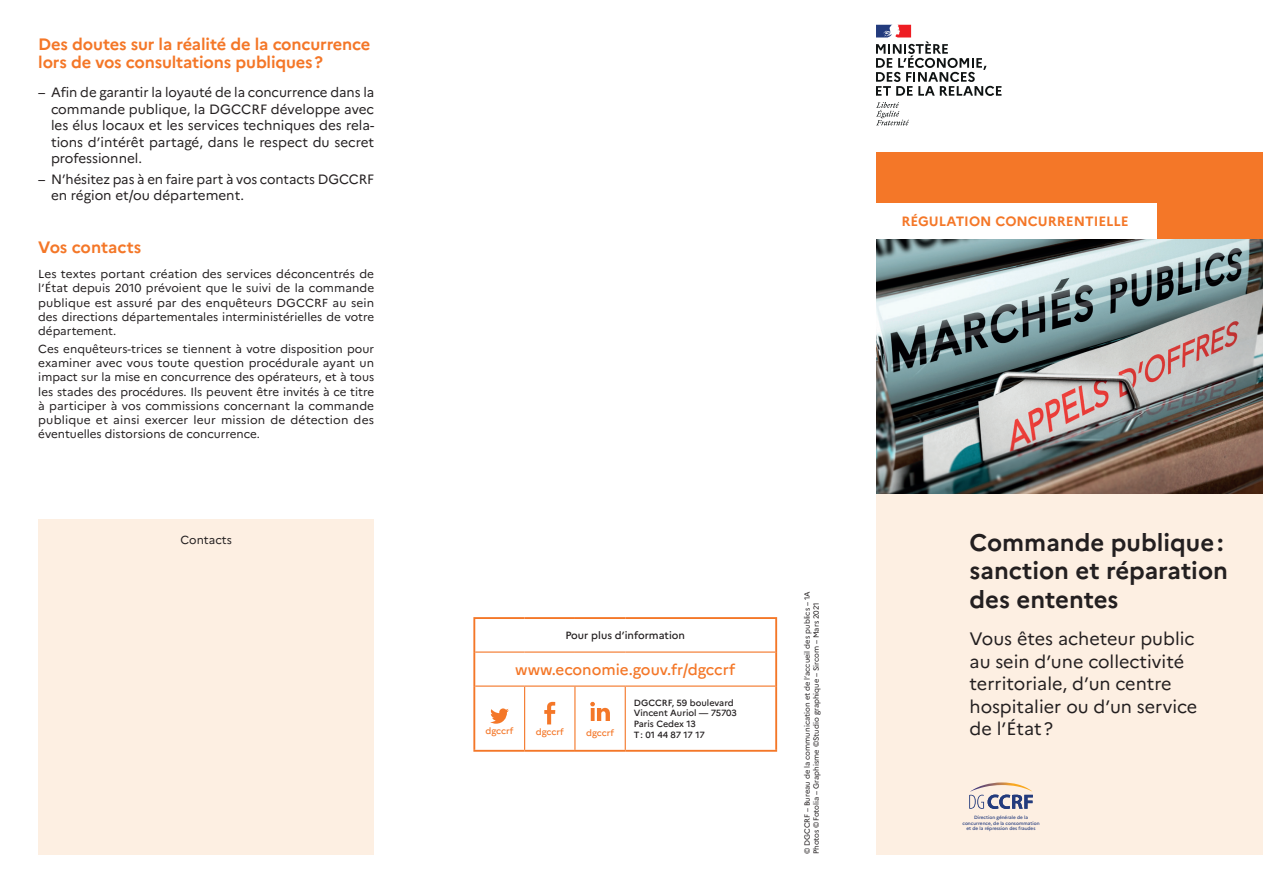
<style>
.page{position:relative;width:1263px;height:893px;background:#fff}
.page>*{position:absolute;margin:0;border:0;box-sizing:border-box;transform-origin:0 0}
.t1{font:700 24px/28.5px "Marianne";color:#231f20}
.t2{font:18px/22.5px "Marianne";color:#231f20}
.t3{font:700 16.5px/18px "Marianne";letter-spacing:-.01em;color:#f47728}
.t4{font:500 15.3px "Marianne";color:#f47728}
.t5{font:13.5px/16.5px "Marianne";letter-spacing:-.005em;color:#231f20;text-align:justify}
.t6{font:700 13.5px "Marianne";color:#f47728}
.t7{font:11.7px/14.2px "Marianne";color:#231f20;text-align:justify}
.t8{font:500 10.5px "Marianne";color:#231f20}
.t9{font:500 9px/10.8px "Marianne";color:#231f20}
.t10{font:500 9px "Marianne";color:#f47728}
.t11{font:7.5px/9px "Marianne";color:#231f20}
.t12{font:500 4.65px/5.6px "Marianne";color:#233b7d;text-align:center}
</style>
<div class="page">
<hr style="left:473px;top:619px;width:2px;height:33px;background:#f47728">
<hr style="left:473px;top:617px;width:52px;height:2px;background:#f47728">
<hr style="left:525px;top:617px;width:50px;height:2px;background:#f47728">
<hr style="left:575px;top:617px;width:50px;height:2px;background:#f47728">
<hr style="left:625px;top:617px;width:152px;height:2px;background:#f47728">
<hr style="left:475px;top:651px;width:50px;height:2px;background:#f47728">
<hr style="left:525px;top:651px;width:50px;height:2px;background:#f47728">
<hr style="left:575px;top:651px;width:50px;height:2px;background:#f47728">
<hr style="left:625px;top:651px;width:150px;height:2px;background:#f47728">
<hr style="left:775px;top:619px;width:2px;height:33px;background:#f47728">
<hr style="left:473px;top:652px;width:2px;height:34px;background:#f47728">
<hr style="left:775px;top:652px;width:2px;height:34px;background:#f47728">
<hr style="left:473px;top:686px;width:2px;height:64px;background:#f47728">
<hr style="left:475px;top:685px;width:50px;height:2px;background:#f47728">
<hr style="left:473px;top:750px;width:52px;height:2px;background:#f47728">
<hr style="left:524px;top:687px;width:1px;height:63px;background:#f47728">
<hr style="left:525px;top:685px;width:50px;height:2px;background:#f47728">
<hr style="left:525px;top:750px;width:50px;height:2px;background:#f47728">
<hr style="left:574px;top:687px;width:1px;height:63px;background:#f47728">
<hr style="left:575px;top:685px;width:50px;height:2px;background:#f47728">
<hr style="left:575px;top:750px;width:50px;height:2px;background:#f47728">
<hr style="left:625px;top:687px;width:1px;height:63px;background:#f47728">
<hr style="left:625px;top:685px;width:150px;height:2px;background:#f47728">
<hr style="left:775px;top:686px;width:2px;height:64px;background:#f47728">
<hr style="left:625px;top:750px;width:152px;height:2px;background:#f47728">
<svg style="left:490px;top:708px;width:19px;height:16px"></svg>
<svg style="left:544px;top:702px;width:11px;height:22px"></svg>
<svg style="left:590px;top:702px;width:20px;height:19px"></svg>
<div style="left:876px;top:484px;width:387px;height:371px;background:#fdefe2"></div>
<svg style="left:876px;top:102px;width:33px;height:23px"></svg>
<svg style="left:876px;top:25px;width:125px;height:71px"></svg>
<svg style="left:969px;top:782px;width:64px;height:27px"></svg>
<img style="left:876px;top:238px;width:387px;height:255px">
<div style="left:876px;top:152px;width:387px;height:86px;background:#f47728"></div>
<div style="left:876px;top:203px;width:281px;height:35px;background:#fff"></div>
<div style="left:38px;top:519px;width:336px;height:336px;background:#fdefe2"></div>
<h3 class="t3" style="left:38px;top:35px;width:334px">Des doutes sur la réalité de la concurrence lors de vos consultations publiques?</h3>
<p class="t5" style="left:51px;top:84px;width:325px;text-indent:-13px">– Afin de garantir la loyauté de la concurrence dans la commande publique, la DGCCRF développe avec les élus locaux et les services techniques des rela&shy;tions d’intérêt partagé, dans le respect du secret professionnel.</p>
<p class="t5" style="left:51px;top:171px;width:325px;text-indent:-13px">– N’hésitez pas à en faire part à vos contacts DGCCRF en région et/ou département.</p>
<h3 class="t3" style="left:38px;top:238px;width:105px">Vos contacts</h3>
<p class="t7" style="left:38px;top:267px;width:337px">Les textes portant création des services déconcentrés de l’État depuis 2010 prévoient que le suivi de la commande publique est assuré par des enquêteurs DGCCRF au sein des directions départementales interministérielles de votre département.</p>
<p class="t7" style="left:38px;top:342px;width:337px">Ces enquêteurs-trices se tiennent à votre disposition pour examiner avec vous toute question procédurale ayant un impact sur la mise en concurrence des opérateurs, et à tous les stades des procédures. Ils peuvent être invités à ce titre à participer à vos commissions concernant la commande publique et ainsi exercer leur mission de détection des éventuelles distorsions de concurrence.</p>
<p class="t7" style="left:181px;top:533px;width:53px">Contacts</p>
<p class="t6" style="left:901px;top:213px;width:229px">RÉGULATION CONCURRENTIELLE</p>
<p class="t8" style="left:565px;top:629px;width:121px">Pour plus d’information</p>
<h3 class="t4" style="left:515px;top:660px;width:222px">www.economie.gouv.fr/dgccrf</h3>
<p class="t10" style="left:485px;top:725px;width:29px">dgccrf</p>
<p class="t10" style="left:536px;top:726px;width:29px">dgccrf</p>
<p class="t10" style="left:586px;top:727px;width:29px">dgccrf</p>
<p class="t9" style="left:634px;top:697px;width:105px">DGCCRF, 59 boulevard<br>Vincent Auriol — 75703<br>Paris Cedex 13<br>T: 01 44 87 17 17</p>
<p class="t11" style="left:802px;top:854px;width:265px;rotate:-90deg">© DGCCRF – Bureau de la communication et de l’accueil des publics – 1A<br>Photos ©Fotolia – Graphisme ©Studio graphique – Sircom – Mars 2021</p>
<h1 class="t1" style="left:969px;top:528px;width:260px">Commande publique: sanction et réparation des ententes</h1>
<h2 class="t2" style="left:969px;top:628px;width:229px">Vous êtes acheteur public au sein d’une collectivité territoriale, d’un centre hospitalier ou d’un service de l’État?</h2>
<p class="t12" style="left:962px;top:815px;width:79px">Direction générale de la concurrence, de la consommation et de la répression des fraudes</p>
</div>
